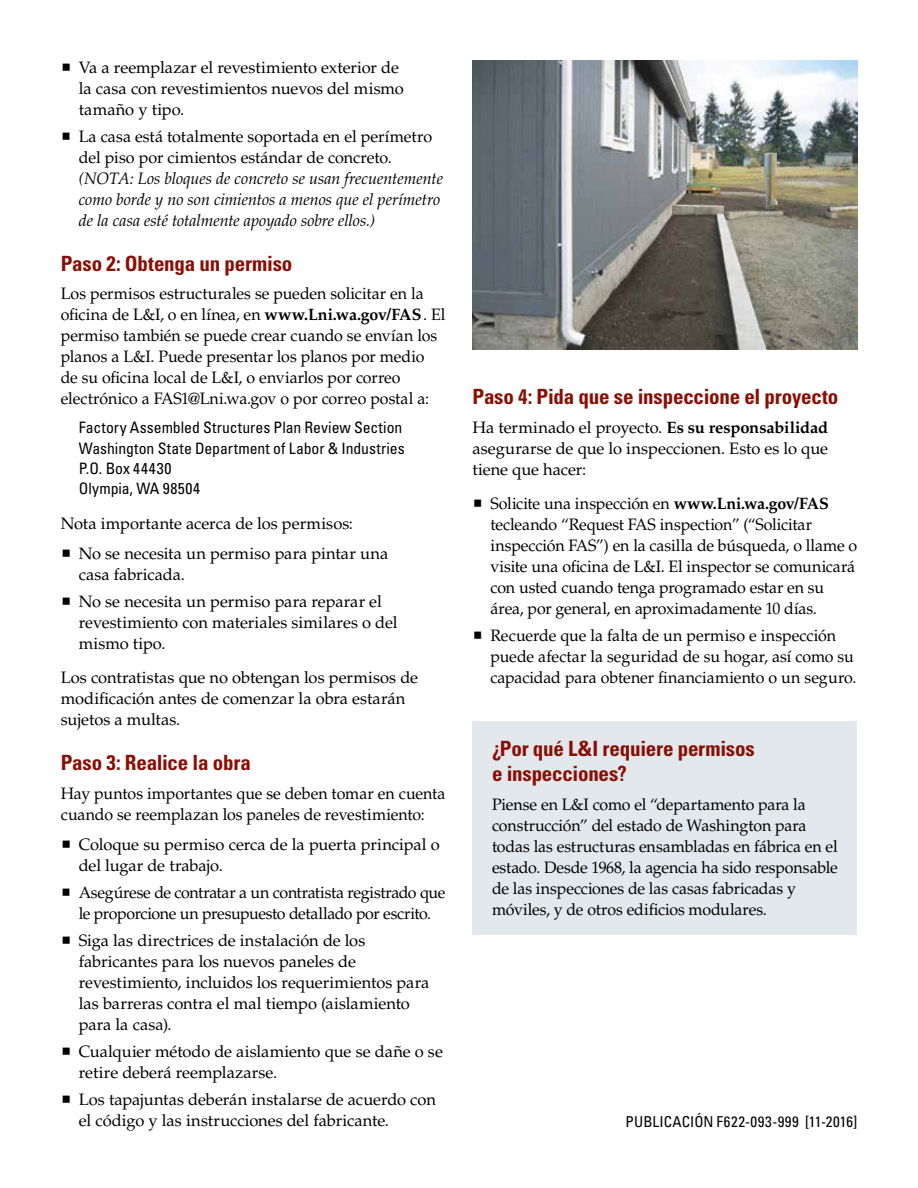
<style>
.page{position:relative;width:918px;height:1188px;background:#fff}
.page>*{position:absolute;margin:0;border:0;box-sizing:border-box;transform-origin:0 0}
.Subhead{font:700 condensed 21px/25.5px "Univers LT Std";letter-spacing:-.01em;color:#8b0e04}
.Body_-_11{font:16.5px/21px "Palatino LT Std";letter-spacing:-.005em;color:#000}
.t1{font:italic 16.5px/21px "Palatino LT Std";color:#000}
.Body_-_11-2{font:16.5px/21px "Palatino LT Std";letter-spacing:-.025em;color:#000}
.Contact_Info{font:condensed 15.75px/20.2px "Univers LT Std";color:#000}
.Publication_Number{font:condensed 15px "Univers LT Std";letter-spacing:.015em;color:#000}
.s1{font-style:normal}
.s2{font-weight:700}
</style>
<div class="page">
<img style="left:472px;top:61px;width:385px;height:288px">
<div style="left:472px;top:721px;width:385px;height:213px;background:#e2e8ec"></div>
<p class="Body_-_11" style="left:79px;top:57px;width:327px">Va a reemplazar el revestimiento exterior de la casa con revestimientos nuevos del mismo tamaño y tipo.</p>
<p class="t1" style="left:79px;top:126px;width:366px"><span class="s1">La casa está totalmente soportada en el perímetro del piso por cimientos estándar de concreto. </span>(NOTA: Los bloques de concreto se usan frecuentemente como borde y no son cimientos a menos que el perímetro de la casa esté totalmente apoyado sobre ellos.)</p>
<h3 class="Subhead" style="left:61px;top:250px;width:233px">Paso 2: Obtenga un permiso</h3>
<p class="Body_-_11" style="left:61px;top:283px;width:386px">Los permisos estructurales se pueden solicitar en la oficina de L&amp;I, o en línea, en <span class="s2">www.Lni.wa.gov/FAS</span>. El permiso también se puede crear cuando se envían los planos a L&amp;I. Puede presentar los planos por medio de su oficina local de L&amp;I, o enviarlos por correo electrónico a FAS1@Lni.wa.gov o por correo postal a:</p>
<p class="Contact_Info" style="left:79px;top:418px;width:327px">Factory Assembled Structures Plan Review Section Washington State Department of Labor &amp; Industries P.O. Box 44430<br>Olympia, WA 98504</p>
<p class="Body_-_11" style="left:61px;top:513px;width:294px">Nota importante acerca de los permisos:</p>
<p class="Body_-_11" style="left:79px;top:543px;width:311px">No se necesita un permiso para pintar una casa fabricada.</p>
<p class="Body_-_11" style="left:79px;top:591px;width:321px">No se necesita un permiso para reparar el revestimiento con materiales similares o del mismo tipo.</p>
<p class="Body_-_11" style="left:61px;top:667px;width:359px">Los contratistas que no obtengan los permisos de modificación antes de comenzar la obra estarán sujetos a multas.</p>
<h3 class="Subhead" style="left:61px;top:750px;width:192px">Paso 3: Realice la obra</h3>
<p class="Body_-_11" style="left:61px;top:783px;width:386px">Hay puntos importantes que se deben tomar en cuenta cuando se reemplazan los paneles de revestimiento:</p>
<p class="Body_-_11" style="left:79px;top:834px;width:362px">Coloque su permiso cerca de la puerta principal o del lugar de trabajo.</p>
<p class="Body_-_11-2" style="left:79px;top:882px;width:368px">Asegúrese de contratar a un contratista registrado que le proporcione un presupuesto detallado por escrito.</p>
<p class="Body_-_11" style="left:79px;top:930px;width:352px">Siga las directrices de instalación de los fabricantes para los nuevos paneles de revestimiento, incluidos los requerimientos para las barreras contra el mal tiempo (aislamiento para la casa).</p>
<p class="Body_-_11" style="left:79px;top:1041px;width:366px">Cualquier método de aislamiento que se dañe o se retire deberá reemplazarse.</p>
<p class="Body_-_11" style="left:79px;top:1089px;width:359px">Los tapajuntas deberán instalarse de acuerdo con el código y las instrucciones del fabricante.</p>
<h3 class="Subhead" style="left:472px;top:384px;width:367px">Paso 4: Pida que se inspeccione el proyecto</h3>
<p class="Body_-_11" style="left:472px;top:417px;width:357px;text-align:justify">Ha terminado el proyecto. <span class="s2">Es su responsabilidad </span>asegurarse de que lo inspeccionen. Esto es lo que tiene que hacer:</p>
<p class="Body_-_11" style="left:490px;top:493px;width:368px">Solicite una inspección en <span class="s2">www.Lni.wa.gov/FAS </span>tecleando “Request FAS inspection” (“Solicitar inspección FAS”) en la casilla de búsqueda, o llame o visite una oficina de L&amp;I. El inspector se comunicará con usted cuando tenga programado estar en su área, por general, en aproximadamente 10 días.</p>
<p class="Body_-_11" style="left:490px;top:625px;width:368px">Recuerde que la falta de un permiso e inspección puede afectar la seguridad de su hogar, así como su capacidad para obtener financiamiento o un seguro.</p>
<h3 class="Subhead" style="left:492px;top:735px;width:264px">¿Por qué L&amp;I requiere permisos e inspecciones?</h3>
<p class="Body_-_11" style="left:492px;top:794px;width:347px">Piense en L&amp;I como el “departamento para la construcción” del estado de Washington para todas las estructuras ensambladas en fábrica en el estado. Desde 1968, la agencia ha sido responsable de las inspecciones de las casas fabricadas y móviles, y de otros edificios modulares.</p>
<p class="Publication_Number" style="left:626px;top:1112px;width:233px">PUBLICACIÓN F622-093-999 [11-2016]</p>
</div>
